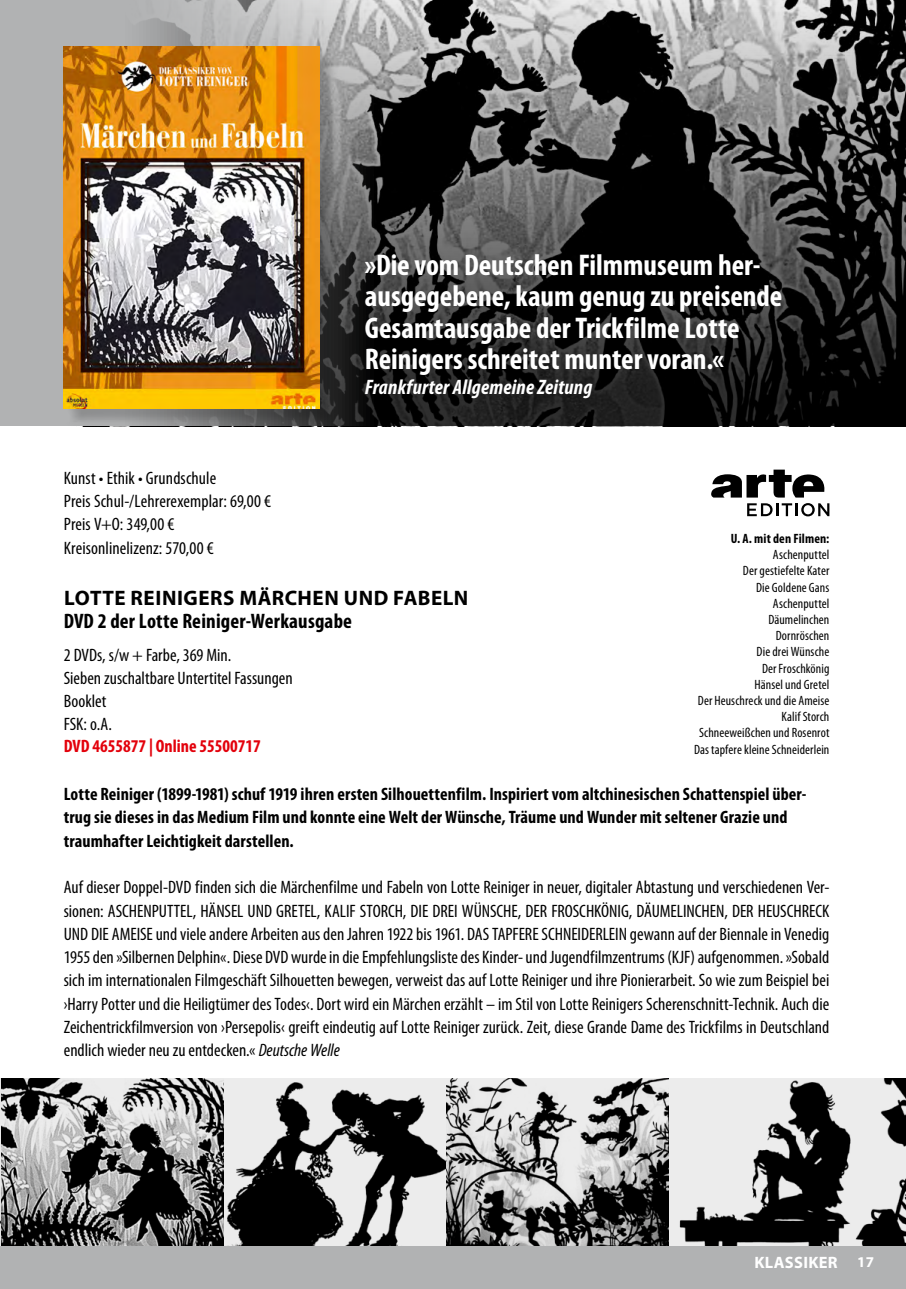
<style>
.page{position:relative;width:906px;height:1289px;background:#fff}
.page>*{position:absolute;margin:0;border:0;box-sizing:border-box;transform-origin:0 0}
.t1{font:700 condensed 30px/31.5px "Myriad Pro";color:#fff}
.t2{font:700 condensed 21px "Myriad Pro";letter-spacing:.01em;color:#000}
.t3{font:700 21px "Myriad Pro";letter-spacing:.025em;color:#000}
.t4{font:italic 700 condensed 21px "Myriad Pro";letter-spacing:.01em;color:#fff}
.t5{font:condensed 18px/23.2px "Myriad Pro";letter-spacing:.005em;color:#000}
.t6{font:700 condensed 18px/23.2px "Myriad Pro";letter-spacing:.005em;color:#000}
.t7{font:700 condensed 18px "Myriad Pro";color:#e3000b}
.t8{font:700 16.5px "Myriad Pro";letter-spacing:.02em;color:#fff}
.t9{font:condensed 13.5px/16.2px "Myriad Pro";letter-spacing:.005em;color:#000;text-align:right}
.t10{font:700 condensed 13.5px "Myriad Pro";letter-spacing:.01em;color:#000}
.s1{font-style:italic}
.s2{font-size:15px}
</style>
<div class="page">
<svg style="left:0;top:1px;width:906px;height:425px;background:#545454"></svg>
<img style="left:223px;top:1078px;width:223px;height:168px">
<hr style="left:0;top:0;width:1px;height:425px;background:#b1b2b3">
<svg style="left:446px;top:1078px;width:224px;height:168px;background:#8b8b8b"></svg>
<img style="left:670px;top:1078px;width:236px;height:168px">
<img style="left:1px;top:1078px;width:222px;height:168px">
<div style="left:0;top:1246px;width:906px;height:42px;background:#b1b2b3"></div>
<img style="left:0;top:1078px;width:1px;height:168px">
<div style="left:66px;top:48px;width:273px;height:379px;background:#000;opacity:.2"></div>
<img style="left:64px;top:47px;width:255px;height:361px">
<svg style="left:711px;top:469px;width:114px;height:28px"></svg>
<svg style="left:747px;top:503px;width:82px;height:13px"></svg>
<h1 class="t1" style="left:365px;top:248px;width:419px">»Die vom Deutschen Filmmuseum her&shy;ausgegebene, kaum genug zu preisende Gesamtausgabe der Trickfilme Lotte Reinigers schreitet munter voran.«</h1>
<p class="t4" style="left:365px;top:374px;width:229px">Frankfurter Allgemeine Zeitung</p>
<p class="t5" style="left:64px;top:466px;width:209px">Kunst • Ethik • Grundschule<br>Preis Schul-/Lehrerexemplar: 69,00 €<br>Preis V+O: 349,00 €<br>Kreisonlinelizenz: 570,00 €</p>
<p class="t3" style="left:64px;top:584px;width:406px">LOTTE REINIGERS MÄRCHEN UND FABELN</p>
<p class="t2" style="left:64px;top:608px;width:290px">DVD 2 der Lotte Reiniger-Werkausgabe</p>
<p class="t5" style="left:64px;top:643px;width:230px">2 DVDs, s/w + Farbe, 369 Min.<br>Sieben zuschaltbare Untertitel Fassungen<br>Booklet<br>FSK: o.A.</p>
<p class="t7" style="left:64px;top:734px;width:199px">DVD 4655877 | Online 55500717</p>
<p class="t6" style="left:64px;top:782px;width:744px">Lotte Reiniger (1899-1981) schuf 1919 ihren ersten Silhouettenfilm. Inspiriert vom altchinesischen Schattenspiel über&shy;trug sie dieses in das Medium Film und konnte eine Welt der Wünsche, Träume und Wunder mit seltener Grazie und traumhafter Leichtigkeit darstellen.</p>
<p class="t5" style="left:64px;top:875px;width:767px;text-align:justify">Auf dieser Doppel-DVD finden sich die Märchenfilme und Fabeln von Lotte Reiniger in neuer, digitaler Abtastung und verschiedenen Ver&shy;sionen: ASCHENPUTTEL, HÄNSEL UND GRETEL, KALIF STORCH, DIE DREI WÜNSCHE, DER FROSCHKÖNIG, DÄUMELINCHEN, DER HEUSCHRECK UND DIE AMEISE und viele andere Arbeiten aus den Jahren 1922 bis 1961. DAS TAPFERE SCHNEIDERLEIN gewann auf der Biennale in Venedig 1955 den »Silbernen Delphin«. Diese DVD wurde in die Empfehlungsliste des Kinder- und Jugendfilmzentrums (KJF) aufgenommen. »Sobald sich im internationalen Filmgeschäft Silhouetten bewegen, verweist das auf Lotte Reiniger und ihre Pionierarbeit. So wie zum Beispiel bei ›Harry Potter und die Heiligtümer des Todes‹. Dort wird ein Märchen erzählt – im Stil von Lotte Reinigers Scherenschnitt-Technik. Auch die Zeichentrickfilmversion von ›Persepolis‹ greift eindeutig auf Lotte Reiniger zurück. Zeit, diese Grande Dame des Trickfilms in Deutschland endlich wieder neu zu entdecken.« <span class="s1">Deutsche Welle</span></p>
<p class="t10" style="left:731px;top:530px;width:100px">U. A. mit den Filmen:</p>
<p class="t9" style="left:694px;top:546px;width:137px">Aschenputtel<br>Der gestiefelte Kater<br>Die Goldene Gans<br>Aschenputtel<br>Däumelinchen<br>Dornröschen<br>Die drei Wünsche<br>Der Froschkönig<br>Hänsel und Gretel<br>Der Heuschreck und die Ameise<br>Kalif Storch<br>Schneeweißchen und Rosenrot<br>Das tapfere kleine Schneiderlein</p>
<p class="t8" style="left:754px;top:1251px;width:121px">KLASSIKER <span class="s2">17</span></p>
</div>
